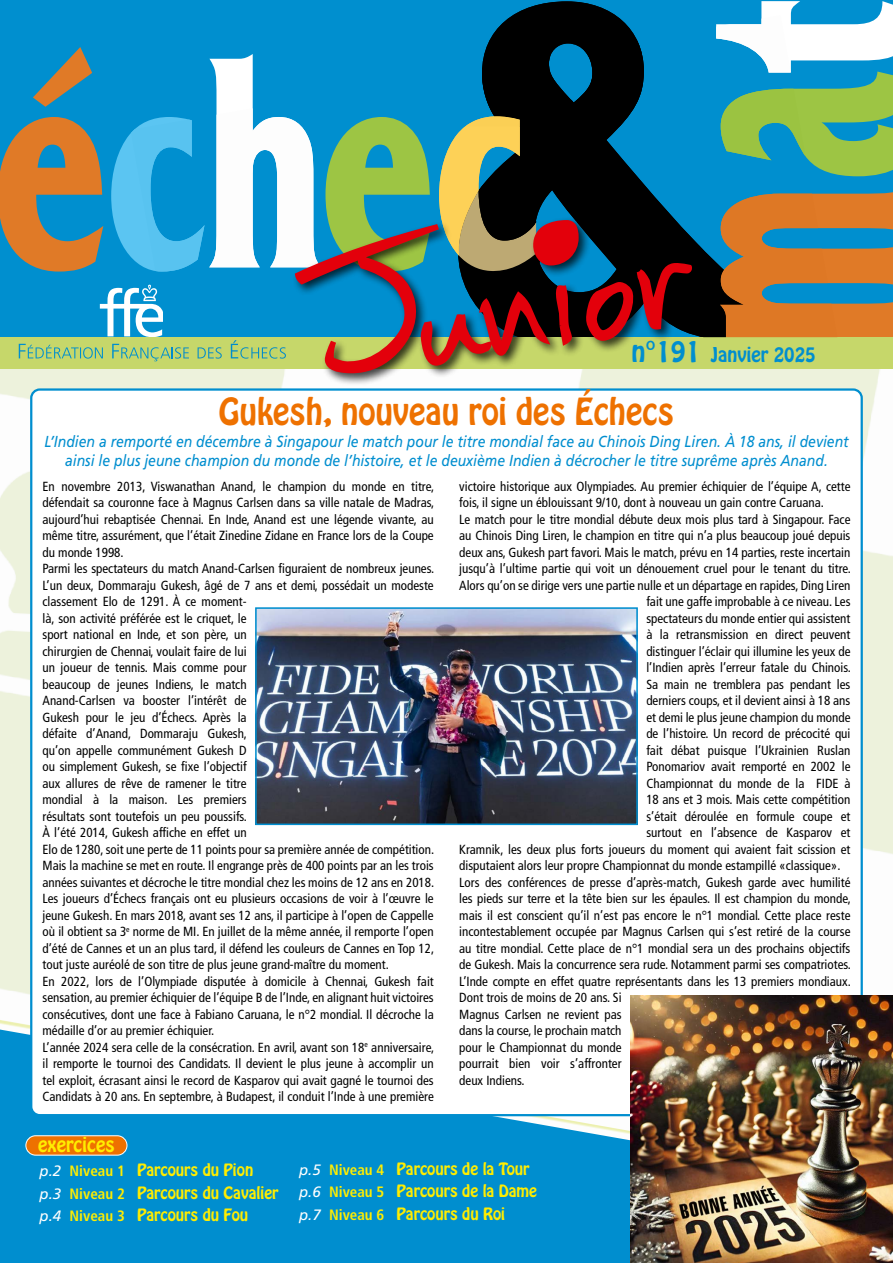
<style>
.page{position:relative;width:893px;height:1263px;background:#fff}
.page>*{position:absolute;margin:0;border:0;box-sizing:border-box;transform-origin:0 0}
.t1{font:33px "Hobo Std";color:#ee7100;scale:.95 1}
.t2{font:18px "Hobo Std";color:#008ecf}
.t3{font:18px "Hobo Std";color:#ffed00}
.t4{font:italic 15.9px/18.3px "Frutiger LT Pro";color:#008ecf;text-align:center;scale:.88 1}
.t5{font:15px/22.5px "Hobo Std";color:#ffed00}
.t6{font:condensed 13.2px/16.5px "Frutiger LT Pro";color:#000}
.s1{font-size:25.5px}
.s2{font-family:"Frutiger LT Pro";font-style:italic;color:#fff}
.s3{font-family:"Frutiger LT Pro";font-weight:700;font-stretch:condensed}
</style>
<div class="page">
<img style="left:0;top:368px;width:893px;height:628px">
<div style="left:0;top:0;width:893px;height:338px;background:#008fcf"></div>
<svg style="left:489px;top:1px;width:149px;height:40px;fill:#000"></svg>
<svg style="left:771px;top:192px;width:122px;height:145px"></svg>
<div style="left:0;top:337px;width:893px;height:31px;background:#c6d76a"></div>
<img style="left:486px;top:41px;width:234px;height:296px">
<img style="left:720px;top:194px;width:117px;height:143px">
<svg style="left:716px;top:1px;width:177px;height:175px"></svg>
<div style="left:292px;top:216px;width:412px;height:170px;background:#000;opacity:.75"></div>
<svg style="left:0;top:47px;width:579px;height:326px"></svg>
<svg style="left:586px;top:263px;width:106px;height:78px"></svg>
<div style="left:0;top:1029px;width:630px;height:234px;background:#008ecf"></div>
<div style="left:26px;top:1136px;width:101px;height:19px;background:#ee7100;border-radius:10px"></div>
<div style="left:26px;top:1135px;width:101px;height:20px;border:1px solid #fff;border-radius:10px"></div>
<div style="left:31px;top:389px;width:831px;height:726px;background:#fff;border-radius:9px"></div>
<img style="left:258px;top:610px;width:377px;height:212px">
<div style="left:255px;top:607px;width:383px;height:218px;border:2px solid #008ecf"></div>
<img style="left:630px;top:996px;width:263px;height:267px">
<h2 class="t2" style="left:631px;top:343px;width:186px"><span class="s1">n°191</span> Janvier 2025</h2>
<h1 class="t1" style="left:219px;top:389px;width:480px">Gukesh, nouveau roi des Échecs</h1>
<p class="t4" style="left:44px;top:433px;width:915px">L’Indien a remporté en décembre à Singapour le match pour le titre mondial face au Chinois Ding Liren. À 18 ans, il devient ainsi le plus jeune champion du monde de l’histoire, et le deuxième Indien à décrocher le titre suprême après Anand.</p>
<p class="t6" style="left:43px;top:478px;width:393px">En novembre 2013, Viswanathan Anand, le champion du monde en titre, défendait sa couronne face à Magnus Carlsen dans sa ville natale de Madras, aujourd’hui rebaptisée Chennai. En Inde, Anand est une légende vivante, au même titre, assurément, que l’était Zinedine Zidane en France lors de la Coupe du monde 1998.<br>Parmi les spectateurs du match Anand-Carlsen figuraient de nombreux jeunes.<br>L’un deux, Dommaraju Gukesh, âgé de 7 ans et demi, possédait un modeste classement Elo de 1291. À ce moment-<br>là, son activité préférée est le criquet, le<br>sport national en Inde, et son père, un<br>chirurgien de Chennai, voulait faire de lui<br>un joueur de tennis. Mais comme pour<br>beaucoup de jeunes Indiens, le match<br>Anand-Carlsen va booster l’intérêt de<br>Gukesh pour le jeu d’Échecs. Après la<br>défaite d’Anand, Dommaraju Gukesh,<br>qu’on appelle communément Gukesh D<br>ou simplement Gukesh, se fixe l’objectif<br>aux allures de rêve de ramener le titre<br>mondial à la maison. Les premiers<br>résultats sont toutefois un peu poussifs.<br>À l’été 2014, Gukesh affiche en effet un<br>Elo de 1280, soit une perte de 11 points pour sa première année de compétition.<br>Mais la machine se met en route. Il engrange près de 400 points par an les trois années suivantes et décroche le titre mondial chez les moins de 12 ans en 2018.<br>Les joueurs d’Échecs français ont eu plusieurs occasions de voir à l’œuvre le jeune Gukesh. En mars 2018, avant ses 12 ans, il participe à l’open de Cappelle où il obtient sa 3<sup>e</sup> norme de MI. En juillet de la même année, il remporte l’open d’été de Cannes et un an plus tard, il défend les couleurs de Cannes en Top 12, tout juste auréolé de son titre de plus jeune grand-maître du moment.<br>En 2022, lors de l’Olympiade disputée à domicile à Chennai, Gukesh fait sensation, au premier échiquier de l’équipe B de l’Inde, en alignant huit victoires consécutives, dont une face à Fabiano Caruana, le n°2 mondial. Il décroche la médaille d’or au premier échiquier.<br>L’année 2024 sera celle de la consécration. En avril, avant son 18<sup>e</sup> anniversaire, il remporte le tournoi des Candidats. Il devient le plus jeune à accomplir un tel exploit, écrasant ainsi le record de Kasparov qui avait gagné le tournoi des Candidats à 20 ans. En septembre, à Budapest, il conduit l’Inde à une première</p>
<p class="t6" style="left:459px;top:478px;width:393px">victoire historique aux Olympiades. Au premier échiquier de l’équipe A, cette</p>
<p class="t6" style="left:459px;top:495px;width:366px">fois, il signe un éblouissant 9/10, dont à nouveau un gain contre Caruana.</p>
<p class="t6" style="left:459px;top:511px;width:393px">Le match pour le titre mondial débute deux mois plus tard à Singapour. Face</p>
<p class="t6" style="left:459px;top:528px;width:393px">au Chinois Ding Liren, le champion en titre qui n’a plus beaucoup joué depuis</p>
<p class="t6" style="left:459px;top:544px;width:393px">deux ans, Gukesh part favori. Mais le match, prévu en 14 parties, reste incertain</p>
<p class="t6" style="left:459px;top:561px;width:393px">jusqu’à l’ultime partie qui voit un dénouement cruel pour le tenant du titre.</p>
<p class="t6" style="left:459px;top:577px;width:393px">Alors qu’on se dirige vers une partie nulle et un départage en rapides, Ding Liren</p>
<p class="t6" style="left:646px;top:594px;width:206px">fait une gaffe improbable à ce niveau. Les</p>
<p class="t6" style="left:646px;top:610px;width:206px">spectateurs du monde entier qui assistent</p>
<p class="t6" style="left:646px;top:627px;width:206px">à la retransmission en direct peuvent</p>
<p class="t6" style="left:646px;top:643px;width:206px">distinguer l’éclair qui illumine les yeux de</p>
<p class="t6" style="left:646px;top:660px;width:206px">l’Indien après l’erreur fatale du Chinois.</p>
<p class="t6" style="left:646px;top:676px;width:206px">Sa main ne tremblera pas pendant les</p>
<p class="t6" style="left:646px;top:693px;width:206px">derniers coups, et il devient ainsi à 18 ans</p>
<p class="t6" style="left:646px;top:709px;width:206px">et demi le plus jeune champion du monde</p>
<p class="t6" style="left:646px;top:726px;width:206px">de l’histoire. Un record de précocité qui</p>
<p class="t6" style="left:646px;top:742px;width:206px">fait débat puisque l’Ukrainien Ruslan</p>
<p class="t6" style="left:646px;top:759px;width:206px">Ponomariov avait remporté en 2002 le</p>
<p class="t6" style="left:646px;top:775px;width:206px">Championnat du monde de la FIDE à</p>
<p class="t6" style="left:646px;top:792px;width:206px">18 ans et 3 mois. Mais cette compétition</p>
<p class="t6" style="left:646px;top:808px;width:206px">s’était déroulée en formule coupe et</p>
<p class="t6" style="left:646px;top:825px;width:206px">surtout en l’absence de Kasparov et</p>
<p class="t6" style="left:459px;top:841px;width:393px">Kramnik, les deux plus forts joueurs du moment qui avaient fait scission et</p>
<p class="t6" style="left:459px;top:858px;width:383px">disputaient alors leur propre Championnat du monde estampillé «classique».</p>
<p class="t6" style="left:459px;top:874px;width:393px">Lors des conférences de presse d’après-match, Gukesh garde avec humilité</p>
<p class="t6" style="left:459px;top:891px;width:393px">les pieds sur terre et la tête bien sur les épaules. Il est champion du monde,</p>
<p class="t6" style="left:459px;top:907px;width:393px">mais il est conscient qu’il n’est pas encore le n°1 mondial. Cette place reste</p>
<p class="t6" style="left:459px;top:924px;width:393px">incontestablement occupée par Magnus Carlsen qui s’est retiré de la course</p>
<p class="t6" style="left:459px;top:940px;width:393px">au titre mondial. Cette place de n°1 mondial sera un des prochains objectifs</p>
<p class="t6" style="left:459px;top:957px;width:393px">de Gukesh. Mais la concurrence sera rude. Notamment parmi ses compatriotes.</p>
<p class="t6" style="left:459px;top:973px;width:393px">L’Inde compte en effet quatre représentants dans les 13 premiers mondiaux.</p>
<p class="t6" style="left:459px;top:990px;width:164px">Dont trois de moins de 20 ans. Si</p>
<p class="t6" style="left:459px;top:1006px;width:164px">Magnus Carlsen ne revient pas</p>
<p class="t6" style="left:459px;top:1023px;width:164px">dans la course, le prochain match</p>
<p class="t6" style="left:459px;top:1039px;width:164px">pour le Championnat du monde</p>
<p class="t6" style="left:459px;top:1056px;width:164px">pourrait bien voir s’affronter</p>
<p class="t6" style="left:459px;top:1072px;width:67px">deux Indiens.</p>
<h2 class="t3" style="left:38px;top:1132px;width:78px">exercices</h2>
<p class="t5" style="left:40px;top:1159px;width:241px"><span class="s2">p.2</span> <span class="s3">Niveau 1</span> Parcours du Pion <span class="s2">p.3</span> <span class="s3">Niveau 2</span> Parcours du Cavalier <span class="s2">p.4</span> <span class="s3">Niveau 3</span> Parcours du Fou</p>
<p class="t5" style="left:299px;top:1158px;width:239px"><span class="s2">p.5</span> <span class="s3">Niveau 4</span> Parcours de la Tour <span class="s2">p.6</span> <span class="s3">Niveau 5</span> Parcours de la Dame <span class="s2">p.7</span> <span class="s3">Niveau 6</span> Parcours du Roi</p>
</div>
